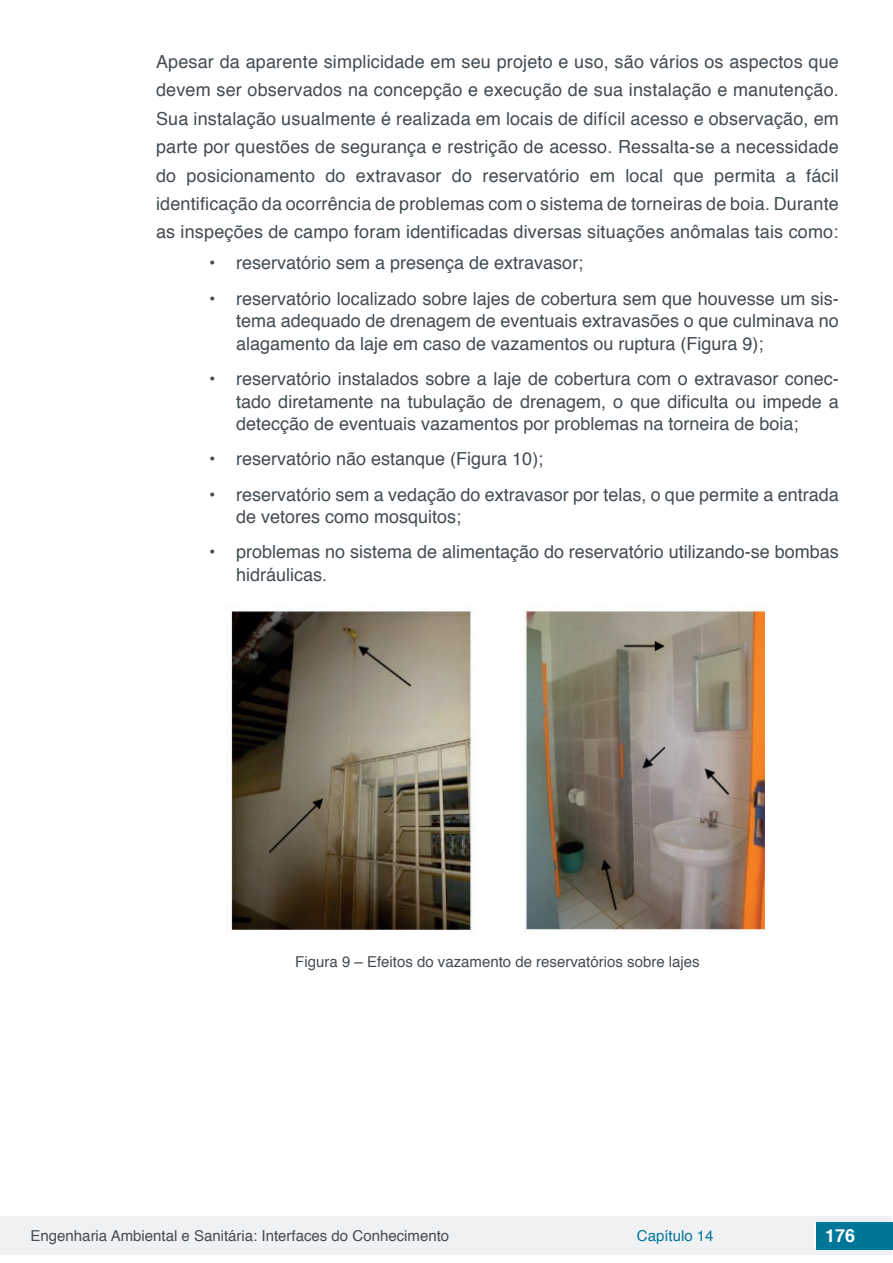
<style>
.page{position:relative;width:893px;height:1263px;background:#fff}
.page>*{position:absolute;margin:0;border:0;box-sizing:border-box;transform-origin:0 0}
.t1{font:18px/28.5px "Helvetica";color:#434c52;text-align:justify}
.t2{font:700 18px "Helvetica";color:#fff}
.t3{font:15px "Helvetica";color:#434c52}
.t4{font:15px "Helvetica";color:#007699}
</style>
<div class="page">
<div style="left:1px;top:1216px;width:891px;height:38px;background:#f0f1f2"></div>
<div style="left:816px;top:1222px;width:77px;height:27px;background:#007699"></div>
<svg style="left:815px;top:1224px;width:1px;height:24px"></svg>
<img style="left:229px;top:607px;width:537px;height:325px">
<p class="t1" style="left:156px;top:47px;width:684px">Apesar da aparente simplicidade em seu projeto e uso, são vários os aspectos que devem ser observados na concepção e execução de sua instalação e manutenção.<br>Sua instalação usualmente é realizada em locais de difícil acesso e observação, em parte por questões de segurança e restrição de acesso. Ressalta-se a necessidade do posicionamento do extravasor do reservatório em local que permita a fácil identificação da ocorrência de problemas com o sistema de torneiras de boia. Durante as inspeções de campo foram identificadas diversas situações anômalas tais como:</p>
<p class="t1" style="left:209px;top:249px;width:376px">• reservatório sem a presença de extravasor;</p>
<p class="t1" style="left:236px;top:288px;width:604px;line-height:22.5px;text-indent:-27px">• reservatório localizado sobre lajes de cobertura sem que houvesse um sis&shy;tema adequado de drenagem de eventuais extravasões o que culminava no alagamento da laje em caso de vazamentos ou ruptura (Figura 9);</p>
<p class="t1" style="left:236px;top:368px;width:604px;line-height:22.5px;text-indent:-27px">• reservatório instalados sobre a laje de cobertura com o extravasor conec&shy;tado diretamente na tubulação de drenagem, o que dificulta ou impede a detecção de eventuais vazamentos por problemas na torneira de boia;</p>
<p class="t1" style="left:209px;top:445px;width:336px">• reservatório não estanque (Figura 10);</p>
<p class="t1" style="left:236px;top:483px;width:604px;line-height:22.5px;text-indent:-27px">• reservatório sem a vedação do extravasor por telas, o que permite a entrada de vetores como mosquitos;</p>
<p class="t1" style="left:236px;top:541px;width:604px;line-height:22.5px;text-indent:-27px">• problemas no sistema de alimentação do reservatório utilizando-se bombas hidráulicas.</p>
<p class="t3" style="left:295px;top:950px;width:406px">Figura 9 – Efeitos do vazamento de reservatórios sobre lajes</p>
<p class="t3" style="left:31px;top:1224px;width:420px">Engenharia Ambiental e Sanitária: Interfaces do Conhecimento</p>
<p class="t4" style="left:637px;top:1224px;width:78px">Capítulo 14</p>
<p class="t2" style="left:825px;top:1221px;width:32px">176</p>
</div>
